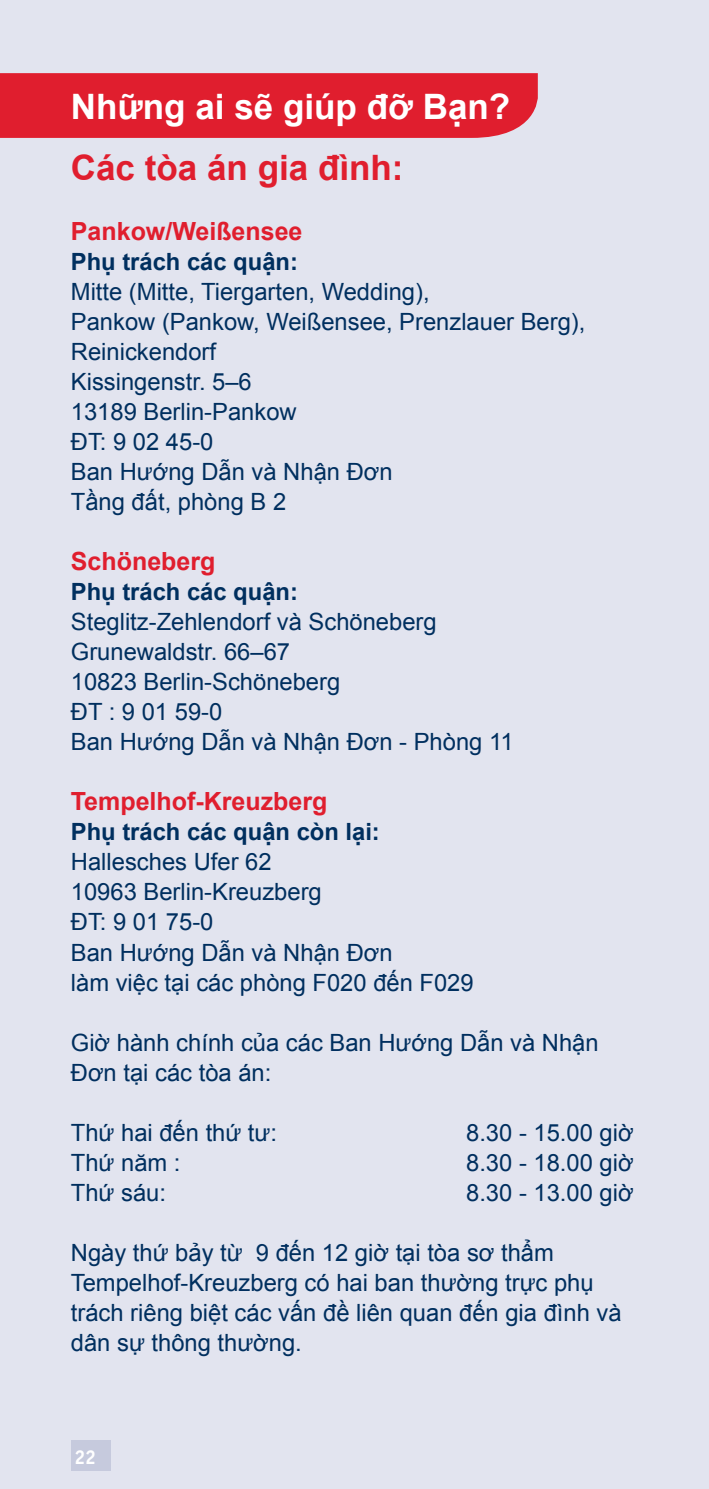
<style>
.page{position:relative;width:709px;height:1489px;background:#fff}
.page>*{position:absolute;margin:0;border:0;box-sizing:border-box;transform-origin:0 0}
.t1{font:700 35px "Arial";color:#fff}
.t2{font:700 35px "Arial";color:#e01e2e}
.t3{font:700 25px "Arial";color:#e01e2e}
.t4{font:23.75px/30px "Arial";color:#002f5f}
.t5{font:700 23.75px "Arial";color:#002f5f}
.t6{font:700 20px "Officina Sans ITC";color:#fff}
</style>
<div class="page">
<div style="left:0;top:0;width:709px;height:1488px;background:#e2e4ef"></div>
<div style="left:71px;top:1440px;width:40px;height:30px;background:#c6cadd"></div>
<div style="left:0;top:73px;width:538px;height:65px;background:#e01e2e"></div>
<h1 class="t1" style="left:71px;top:83px;width:441px">Những ai sẽ giúp đỡ Bạn?</h1>
<h1 class="t2" style="left:71px;top:145px;width:334px">Các tòa án gia đình:</h1>
<p class="t3" style="left:71px;top:215px;width:233px">Pankow/Weißensee</p>
<p class="t5" style="left:71px;top:246px;width:229px">Phụ trách các quận:</p>
<p class="t4" style="left:71px;top:277px;width:516px">Mitte (Mitte, Tiergarten, Wedding),<br>Pankow (Pankow, Weißensee, Prenzlauer Berg),<br>Reinickendorf<br>Kissingenstr. 5–6<br>13189 Berlin-Pankow<br>ĐT: 9 02 45-0<br>Ban Hướng Dẫn và Nhận Đơn<br>Tầng đất, phòng B 2</p>
<p class="t3" style="left:71px;top:545px;width:146px">Schöneberg</p>
<p class="t5" style="left:71px;top:576px;width:229px">Phụ trách các quận:</p>
<p class="t4" style="left:71px;top:607px;width:444px">Steglitz-Zehlendorf và Schöneberg<br>Grunewaldstr. 66–67<br>10823 Berlin-Schöneberg<br>ĐT : 9 01 59-0<br>Ban Hướng Dẫn và Nhận Đơn - Phòng 11</p>
<p class="t3" style="left:71px;top:785px;width:258px">Tempelhof-Kreuzberg</p>
<p class="t5" style="left:71px;top:816px;width:310px">Phụ trách các quận còn lại:</p>
<p class="t4" style="left:71px;top:847px;width:404px">Hallesches Ufer 62<br>10963 Berlin-Kreuzberg<br>ĐT: 9 01 75-0<br>Ban Hướng Dẫn và Nhận Đơn<br>làm việc tại các phòng F020 đến F029</p>
<p class="t4" style="left:71px;top:1027px;width:529px">Giờ hành chính của các Ban Hướng Dẫn và Nhận<br>Đơn tại các tòa án:</p>
<p class="t4" style="left:71px;top:1117px;width:208px">Thứ hai đến thứ tư:</p>
<p class="t4" style="left:466px;top:1117px;width:169px">8.30 - 15.00 giờ</p>
<p class="t4" style="left:71px;top:1147px;width:111px">Thứ năm :</p>
<p class="t4" style="left:466px;top:1147px;width:169px">8.30 - 18.00 giờ</p>
<p class="t4" style="left:71px;top:1177px;width:97px">Thứ sáu:</p>
<p class="t4" style="left:466px;top:1177px;width:169px">8.30 - 13.00 giờ</p>
<p class="t4" style="left:71px;top:1237px;width:552px">Ngày thứ bảy từ 9 đến 12 giờ tại tòa sơ thẩm Tempelhof-Kreuzberg có hai ban thường trực phụ trách riêng biệt các vấn đề liên quan đến gia đình và dân sự thông thường.</p>
<p class="t6" style="left:74px;top:1444px;width:23px">22</p>
</div>
